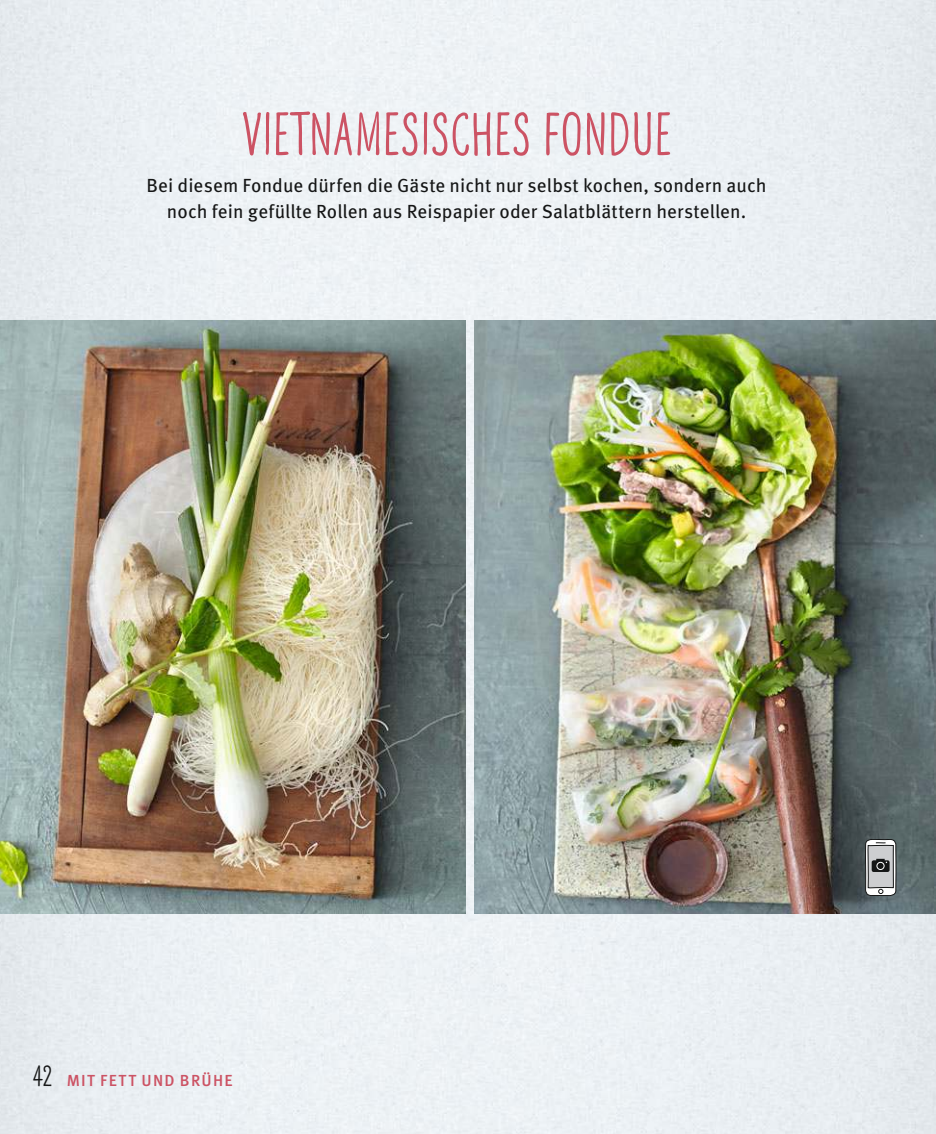
<style>
.page{position:relative;width:936px;height:1134px;background:#fff}
.page>*{position:absolute;margin:0;border:0;box-sizing:border-box;transform-origin:0 0}
.t1{font:700 54px "Frieda";letter-spacing:-.015em;color:#cc5364}
.t2{font:19px/26px "Meta OT";letter-spacing:.005em;color:#151616;text-align:center}
.t3{font:500 16px "Meta OT";letter-spacing:.08em;color:#cc5364}
.s1{font-family:"Frieda";font-weight:700;font-size:26px;color:#151616}
</style>
<div class="page">
<div style="left:0;top:0;width:935px;height:1134px;background:#ebf0f4"></div>
<img style="left:475px;top:320px;width:460px;height:593px">
<img style="left:0;top:320px;width:465px;height:593px">
<svg style="left:865px;top:839px;width:31px;height:57px"></svg>
<div style="left:876px;top:862px;width:8px;height:8px;border:1px solid #fff;border-radius:50%"></div>
<h1 class="t1" style="left:241px;top:105px;width:433px">VIETNAMESISCHES FONDUE</h1>
<p class="t2" style="left:146px;top:173px;width:621px">Bei diesem Fondue dürfen die Gäste nicht nur selbst kochen, sondern auch noch fein gefüllte Rollen aus Reispapier oder Salatblättern herstellen.</p>
<p class="t3" style="left:32px;top:1072px;width:202px"><span class="s1">42</span> MIT FETT UND BRÜHE</p>
</div>
